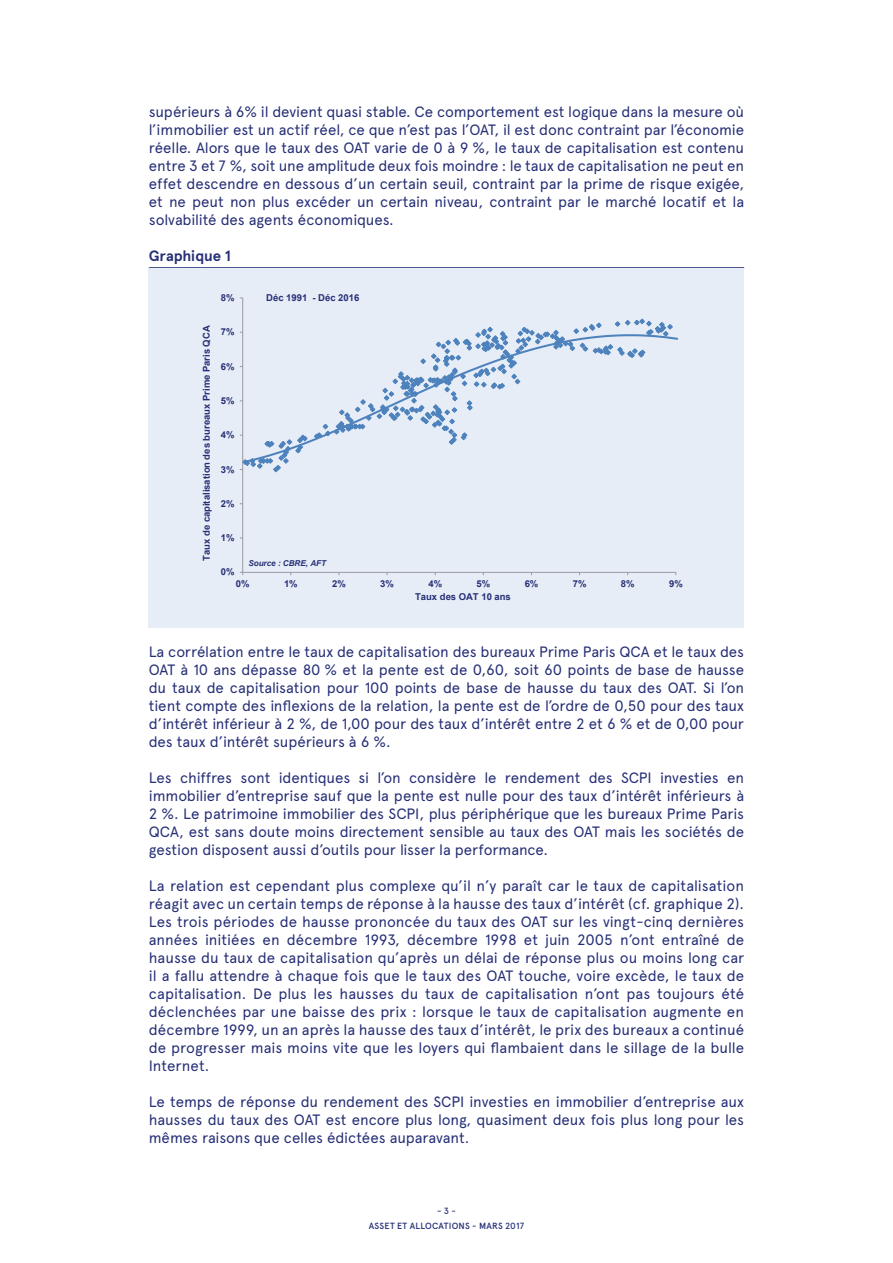
<style>
.page{position:relative;width:893px;height:1263px;background:#fff}
.page>*{position:absolute;margin:0;border:0;box-sizing:border-box;transform-origin:0 0}
.t1{font:15px/18px "Apercu";letter-spacing:-.005em;color:#262f76;text-align:justify}
.t2{font:700 15px "Apercu";letter-spacing:-.005em;color:#262f76}
.t3{font:700 9.45px "Arial";color:#262f76}
.t4{font:500 9px/15px "Apercu";letter-spacing:.025em;color:#262f76;text-align:center}
.t5{font:italic 700 8.1px "Arial";color:#262f76}
</style>
<div class="page">
<hr style="left:149px;top:267px;width:595px;height:1px;background:#262f76">
<div style="left:149px;top:268px;width:595px;height:360px;background:#e7edf7"></div>
<hr style="left:242px;top:298px;width:1px;height:274px;background:#989a9d">
<hr style="left:243px;top:572px;width:433px;height:1px;background:#989a9d">
<svg style="left:477px;top:318px;width:196px;height:15px"></svg>
<svg style="left:240px;top:434px;width:41px;height:38px"></svg>
<svg style="left:243px;top:333px;width:436px;height:131px"></svg>
<p class="t1" style="left:149px;top:103px;width:597px">supérieurs à 6% il devient quasi stable. Ce comportement est logique dans la mesure où l’immobilier est un actif réel, ce que n’est pas l’OAT, il est donc contraint par l’économie réelle. Alors que le taux des OAT varie de 0 à 9 %, le taux de capitalisation est contenu entre 3 et 7 %, soit une amplitude deux fois moindre : le taux de capitalisation ne peut en effet descendre en dessous d’un certain seuil, contraint par la prime de risque exigée, et ne peut non plus excéder un certain niveau, contraint par le marché locatif et la solvabilité des agents économiques.</p>
<p class="t2" style="left:149px;top:247px;width:84px">Graphique 1</p>
<p class="t3" style="left:221px;top:291px;width:15px">8%</p>
<p class="t3" style="left:266px;top:291px;width:95px">Déc 1991 - Déc 2016</p>
<p class="t3" style="left:200px;top:561px;width:237px;rotate:-90deg">T ua x d e pac o i t as i l a t i n d se b u uae r x P mi r e P s i r a Q C A</p>
<p class="t3" style="left:221px;top:326px;width:15px">7%</p>
<p class="t3" style="left:221px;top:360px;width:15px">6%</p>
<p class="t3" style="left:221px;top:394px;width:15px">5%</p>
<p class="t3" style="left:221px;top:429px;width:15px">4%</p>
<p class="t3" style="left:221px;top:463px;width:15px">3%</p>
<p class="t3" style="left:221px;top:497px;width:15px">2%</p>
<p class="t3" style="left:221px;top:531px;width:15px">1%</p>
<p class="t3" style="left:221px;top:566px;width:15px">0%</p>
<p class="t5" style="left:248px;top:557px;width:79px">Source : CBRE, AFT</p>
<p class="t3" style="left:236px;top:577px;width:15px">0%</p>
<p class="t3" style="left:284px;top:577px;width:15px">1%</p>
<p class="t3" style="left:332px;top:577px;width:15px">2%</p>
<p class="t3" style="left:380px;top:577px;width:15px">3%</p>
<p class="t3" style="left:428px;top:577px;width:15px">4%</p>
<p class="t3" style="left:477px;top:577px;width:15px">5%</p>
<p class="t3" style="left:525px;top:577px;width:15px">6%</p>
<p class="t3" style="left:573px;top:577px;width:15px">7%</p>
<p class="t3" style="left:621px;top:577px;width:15px">8%</p>
<p class="t3" style="left:669px;top:577px;width:15px">9%</p>
<p class="t3" style="left:415px;top:590px;width:97px">Taux des OAT 10 ans</p>
<p class="t1" style="left:149px;top:643px;width:597px">La corrélation entre le taux de capitalisation des bureaux Prime Paris QCA et le taux des OAT à 10 ans dépasse 80 % et la pente est de 0,60, soit 60 points de base de hausse du taux de capitalisation pour 100 points de base de hausse du taux des OAT. Si l’on tient compte des inflexions de la relation, la pente est de l’ordre de 0,50 pour des taux d’intérêt inférieur à 2 %, de 1,00 pour des taux d’intérêt entre 2 et 6 % et de 0,00 pour des taux d’intérêt supérieurs à 6 %.</p>
<p class="t1" style="left:149px;top:769px;width:597px">Les chiffres sont identiques si l’on considère le rendement des SCPI investies en immobilier d’entreprise sauf que la pente est nulle pour des taux d’intérêt inférieurs à 2 %. Le patrimoine immobilier des SCPI, plus périphérique que les bureaux Prime Paris QCA, est sans doute moins directement sensible au taux des OAT mais les sociétés de gestion disposent aussi d’outils pour lisser la performance.</p>
<p class="t1" style="left:149px;top:877px;width:597px">La relation est cependant plus complexe qu’il n’y paraît car le taux de capitalisation réagit avec un certain temps de réponse à la hausse des taux d’intérêt (cf. graphique 2).<br>Les trois périodes de hausse prononcée du taux des OAT sur les vingt-cinq dernières années initiées en décembre 1993, décembre 1998 et juin 2005 n’ont entraîné de hausse du taux de capitalisation qu’après un délai de réponse plus ou moins long car il a fallu attendre à chaque fois que le taux des OAT touche, voire excède, le taux de capitalisation. De plus les hausses du taux de capitalisation n’ont pas toujours été déclenchées par une baisse des prix : lorsque le taux de capitalisation augmente en décembre 1999, un an après la hausse des taux d’intérêt, le prix des bureaux a continué de progresser mais moins vite que les loyers qui flambaient dans le sillage de la bulle Internet.</p>
<p class="t1" style="left:149px;top:1093px;width:597px">Le temps de réponse du rendement des SCPI investies en immobilier d’entreprise aux hausses du taux des OAT est encore plus long, quasiment deux fois plus long pour les mêmes raisons que celles édictées auparavant.</p>
<p class="t4" style="left:369px;top:1203px;width:157px">- 3 -<br>ASSET ET ALLOCATIONS - MARS 2017</p>
</div>
